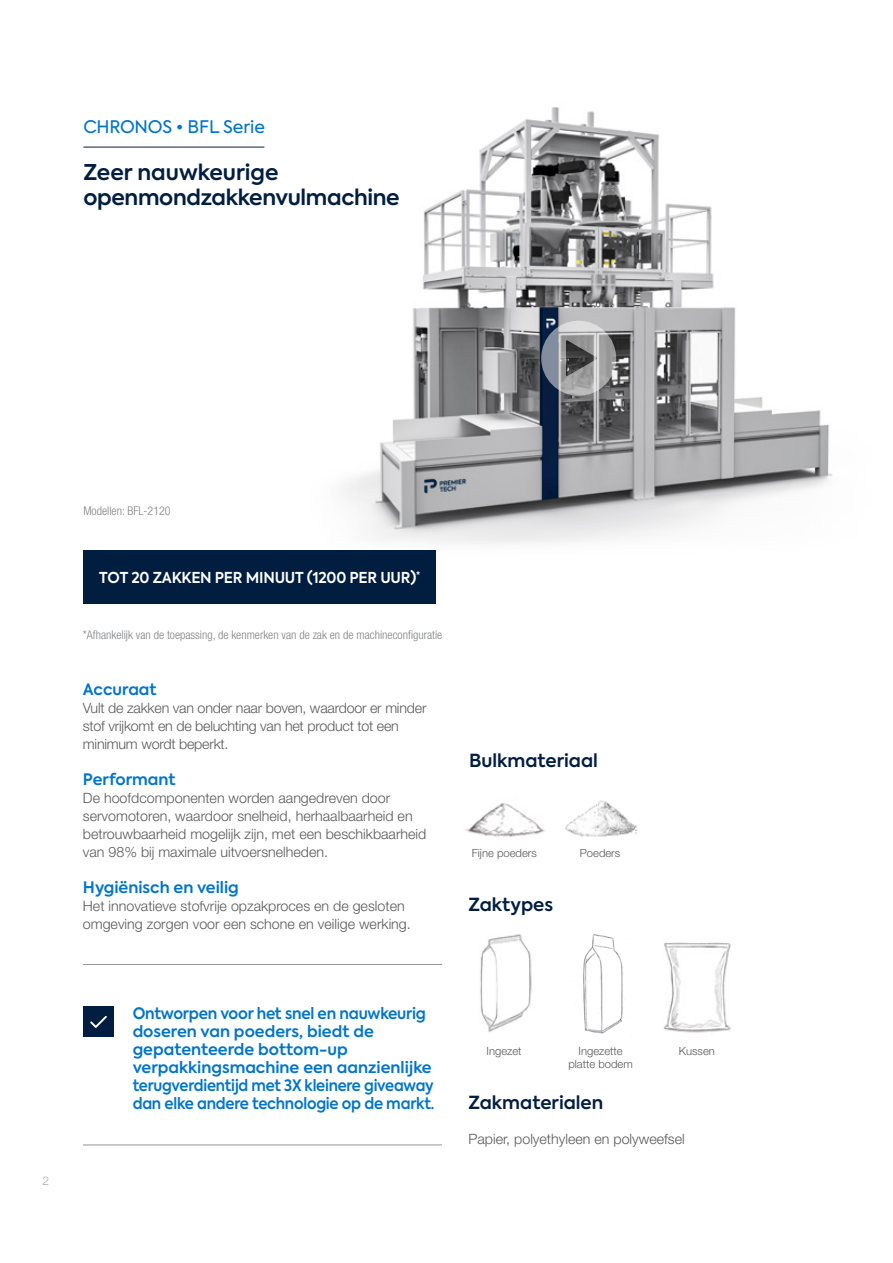
<style>
.page{position:relative;width:893px;height:1263px;background:#fff}
.page>*{position:absolute;margin:0;border:0;box-sizing:border-box;transform-origin:0 0}
.t1{font:600 21.6px/26px "Axiforma";letter-spacing:-.015em;color:#011e41}
.t2{font:600 18px "Axiforma";color:#011e41}
.t3{font:17.25px "Axiforma";letter-spacing:-.005em;color:#0075c9}
.t4{font:600 15.75px/18px "Axiforma";letter-spacing:-.015em;color:#0075c9;scale:.95 1}
.t5{font:600 15.75px "Axiforma";letter-spacing:-.015em;color:#0075c9}
.t6{font:600 15px "Axiforma";letter-spacing:-.015em;color:#fff}
.t7{font:300 14.25px/18px "Helvetica Neue LT Std";color:#58595b}
.t8{font:300 condensed 12px "Helvetica Neue LT Std";color:#808285}
.t9{font:300 12px "Helvetica Neue LT Std";color:#a7a9ac}
.t10{font:300 11.25px "Helvetica Neue LT Std";color:#58595b}
</style>
<div class="page">
<img style="left:480px;top:934px;width:52px;height:98px">
<img style="left:151px;top:107px;width:682px;height:437px">
<div style="left:83px;top:550px;width:353px;height:54px;background:#011e41"></div>
<hr style="left:83px;top:964px;width:359px;height:1px;background:#939598">
<hr style="left:83px;top:1145px;width:359px;height:1px;background:#939598">
<div style="left:83px;top:1006px;width:31px;height:31px;background:#011e41"></div>
<svg style="left:90px;top:1016px;width:17px;height:12px"></svg>
<hr style="left:83px;top:147px;width:181px;height:1px;background:#011e41">
<img style="left:664px;top:942px;width:67px;height:91px">
<img style="left:583px;top:934px;width:40px;height:100px">
<img style="left:565px;top:800px;width:73px;height:37px">
<img style="left:465px;top:803px;width:81px;height:34px">
<svg style="left:541px;top:321px;width:75px;height:75px;background:#898d93"></svg>
<p class="t3" style="left:83px;top:115px;width:183px">CHRONOS • BFL Serie</p>
<h1 class="t1" style="left:83px;top:159px;width:318px">Zeer nauwkeurige openmondzakkenvulmachine</h1>
<p class="t9" style="left:42px;top:1173px;width:8px">2</p>
<p class="t8" style="left:83px;top:503px;width:89px">Modellen: BFL-2120</p>
<p class="t6" style="left:99px;top:567px;width:323px">TOT 20 ZAKKEN PER MINUUT (1200 PER UUR)<sup>*</sup></p>
<p class="t8" style="left:83px;top:628px;width:361px">*Afhankelijk van de toepassing, de kenmerken van de zak en de machineconfiguratie</p>
<p class="t5" style="left:83px;top:678px;width:75px">Accuraat</p>
<p class="t7" style="left:83px;top:698px;width:345px">Vult de zakken van onder naar boven, waardoor er minder stof vrijkomt en de beluchting van het product tot een minimum wordt beperkt.</p>
<p class="t5" style="left:83px;top:768px;width:94px">Performant</p>
<p class="t7" style="left:83px;top:788px;width:345px">De hoofdcomponenten worden aangedreven door servomotoren, waardoor snelheid, herhaalbaarheid en betrouwbaarheid mogelijk zijn, met een beschikbaarheid van 98% bij maximale uitvoersnelheden.</p>
<p class="t5" style="left:83px;top:876px;width:157px">Hygiënisch en veilig</p>
<p class="t7" style="left:83px;top:896px;width:329px">Het innovatieve stofvrije opzakproces en de gesloten omgeving zorgen voor een schone en veilige werking.</p>
<p class="t2" style="left:469px;top:748px;width:130px">Bulkmateriaal</p>
<p class="t10" style="left:472px;top:846px;width:67px">Fijne poeders</p>
<p class="t10" style="left:580px;top:846px;width:42px">Poeders</p>
<p class="t2" style="left:469px;top:892px;width:86px">Zaktypes</p>
<p class="t4" style="left:133px;top:1005px;width:319px">Ontworpen voor het snel en nauwkeurig doseren van poeders, biedt de gepatenteerde bottom-up verpakkingsmachine een aanzienlijke terugverdientijd met 3X kleinere giveaway dan elke andere technologie op de markt.</p>
<p class="t10" style="left:487px;top:1044px;width:37px">Ingezet</p>
<p class="t10" style="left:578px;top:1044px;width:46px">Ingezette</p>
<p class="t10" style="left:679px;top:1044px;width:38px">Kussen</p>
<p class="t10" style="left:568px;top:1057px;width:66px">platte bodem</p>
<p class="t2" style="left:469px;top:1090px;width:136px">Zakmaterialen</p>
<p class="t7" style="left:469px;top:1130px;width:218px">Papier, polyethyleen en polyweefsel</p>
</div>
